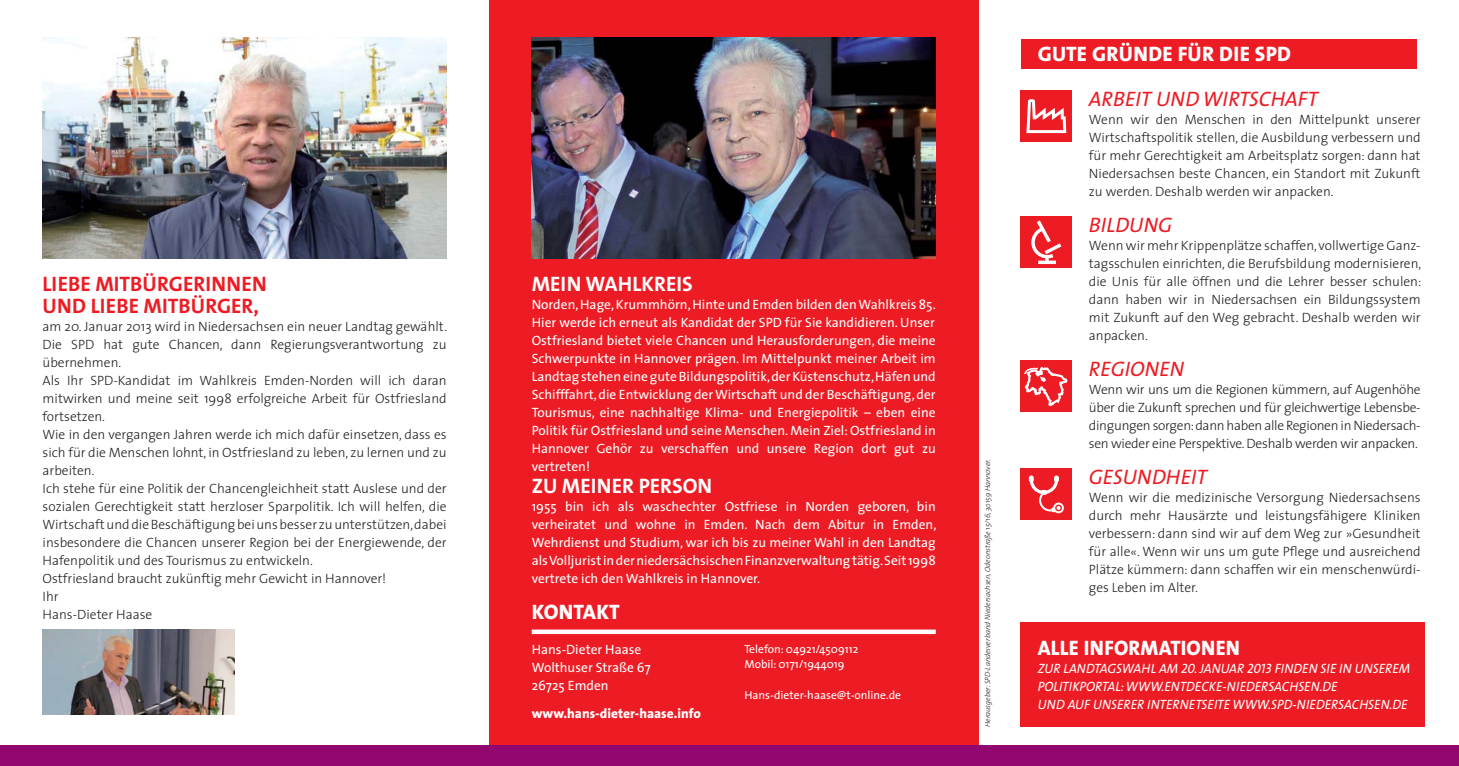
<style>
.page{position:relative;width:1459px;height:766px;background:#fff}
.page>*{position:absolute;margin:0;border:0;box-sizing:border-box;transform-origin:0 0}
.t1{font:italic 21px "The Sans";color:#ed1c24}
.t2{font:21px/22.5px "The Sans LP7 Bld";color:#ed1c24}
.t3{font:800 21px "The Sans";letter-spacing:.01em;color:#fff}
.t4{font:21px "The Sans LP7 Bld";color:#fff}
.t5{font:800 21px "The Sans B8";letter-spacing:.005em;color:#fff}
.t6{font:300 13.5px/18px "The Sans";color:#231f20;text-align:justify}
.t7{font:13.5px/18px "The Sans";color:#fff;text-align:justify}
.t8{font:italic 13.5px/18px "The Sans Caps";color:#fff}
.t9{font:13.5px "The Sans LP8 Ex Bld";color:#fff}
.t10{font:11.55px/15.5px "The Sans";color:#fff}
.t11{font:italic 300 7.5px "The Sans";color:#231f20}
</style>
<div class="page">
<div style="left:1021px;top:39px;width:395px;height:30px;background:#ed1c24"></div>
<div style="left:978px;top:744px;width:480px;height:21px;background:#920670"></div>
<div style="left:1021px;top:469px;width:51px;height:51px;background:#ed1c24"></div>
<svg style="left:1028px;top:475px;width:36px;height:38px"></svg>
<div style="left:1021px;top:91px;width:51px;height:51px;background:#ed1c24"></div>
<svg style="left:1026px;top:99px;width:40px;height:34px"></svg>
<div style="left:1021px;top:217px;width:51px;height:51px;background:#ed1c24"></div>
<svg style="left:1031px;top:220px;width:30px;height:44px"></svg>
<div style="left:1021px;top:361px;width:51px;height:51px;background:#ed1c24"></div>
<svg style="left:1024px;top:366px;width:44px;height:41px"></svg>
<div style="left:1021px;top:622px;width:403px;height:105px;background:#ed1c24"></div>
<div style="left:0;top:744px;width:489px;height:21px;background:#920670"></div>
<img style="left:43px;top:37px;width:403px;height:221px">
<img style="left:43px;top:629px;width:191px;height:85px">
<div style="left:489px;top:0;width:489px;height:765px;background:#ed1c24"></div>
<div style="left:532px;top:629px;width:403px;height:5px;background:#fff"></div>
<div style="left:489px;top:744px;width:489px;height:21px;background:#920670"></div>
<img style="left:532px;top:37px;width:403px;height:221px">
<h1 class="t2" style="left:43px;top:272px;width:226px">LIEBE MITBÜRGERINNEN<br>UND LIEBE MITBÜRGER,</h1>
<p class="t6" style="left:43px;top:319px;width:406px;text-align:left">am 20. Januar 2013 wird in Niedersachsen ein neuer Landtag gewählt.<br>Die SPD hat gute Chancen, dann Regierungsverantwortung zu übernehmen.<br>Als Ihr SPD-Kandidat im Wahlkreis Emden-Norden will ich daran mitwirken und meine seit 1998 erfolgreiche Arbeit für Ostfriesland fortsetzen.<br>Wie in den vergangen Jahren werde ich mich dafür einsetzen, dass es sich für die Menschen lohnt, in Ostfriesland zu leben, zu lernen und zu arbeiten.<br>Ich stehe für eine Politik der Chancengleichheit statt Auslese und der sozialen Gerechtigkeit statt herzloser Sparpolitik. Ich will helfen, die Wirtschaft und die Beschäftigung bei uns besser zu unterstützen, dabei insbesondere die Chancen unserer Region bei der Energiewende, der Hafenpolitik und des Tourismus zu entwickeln.<br>Ostfriesland braucht zukünftig mehr Gewicht in Hannover!<br>Ihr<br>Hans-Dieter Haase</p>
<h1 class="t4" style="left:532px;top:271px;width:162px">MEIN WAHLKREIS</h1>
<p class="t7" style="left:532px;top:298px;width:405px">Norden, Hage, Krummhörn, Hinte und Emden bilden den Wahlkreis 85.<br>Hier werde ich erneut als Kandidat der SPD für Sie kandidieren. Unser Ostfriesland bietet viele Chancen und Herausforderungen, die meine Schwerpunkte in Hannover prägen. Im Mittelpunkt meiner Arbeit im Landtag stehen eine gute Bildungspolitik, der Küstenschutz, Häfen und Schifffahrt, die Entwicklung der Wirtschaft und der Beschäftigung, der Tourismus, eine nachhaltige Klima- und Energiepolitik – eben eine Politik für Ostfriesland und seine Menschen. Mein Ziel: Ostfriesland in Hannover Gehör zu verschaffen und unsere Region dort gut zu vertreten!</p>
<h1 class="t4" style="left:532px;top:474px;width:182px">ZU MEINER PERSON</h1>
<p class="t7" style="left:532px;top:501px;width:406px">1955 bin ich als waschechter Ostfriese in Norden geboren, bin verheiratet und wohne in Emden. Nach dem Abitur in Emden, Wehrdienst und Studium, war ich bis zu meiner Wahl in den Landtag als Volljurist in der niedersächsischen Finanzverwaltung tätig. Seit 1998 vertrete ich den Wahlkreis in Hannover.</p>
<h1 class="t5" style="left:532px;top:604px;width:90px">KONTAKT</h1>
<p class="t7" style="left:532px;top:643px;width:121px;text-align:left">Hans-Dieter Haase<br>Wolthuser Straße 67<br>26725 Emden</p>
<p class="t10" style="left:744px;top:643px;width:115px">Telefon: 04921/4509112<br>Mobil: 0171/1944019</p>
<p class="t10" style="left:744px;top:690px;width:158px">Hans-dieter-haase@t-online.de</p>
<p class="t9" style="left:532px;top:704px;width:171px">www.hans-dieter-haase.info</p>
<p class="t11" style="left:984px;top:727px;width:269px;rotate:-90deg">Herausgeber: SPD-Landesverband Niedersachsen, Odeonstraße 15/16, 30159 Hannover.</p>
<h1 class="t3" style="left:1038px;top:46px;width:255px">GUTE GRÜNDE FÜR DIE SPD</h1>
<h1 class="t1" style="left:1089px;top:91px;width:231px">ARBEIT UND WIRTSCHAFT</h1>
<p class="t6" style="left:1089px;top:111px;width:333px">Wenn wir den Menschen in den Mittelpunkt unserer Wirtschaftspolitik stellen, die Ausbildung verbessern und für mehr Gerechtigkeit am Arbeitsplatz sorgen: dann hat Niedersachsen beste Chancen, ein Standort mit Zukunft zu werden. Deshalb werden wir anpacken.</p>
<h1 class="t1" style="left:1089px;top:217px;width:85px">BILDUNG</h1>
<p class="t6" style="left:1089px;top:237px;width:334px">Wenn wir mehr Krippenplätze schaffen, vollwertige Ganz&shy;tagsschulen einrichten, die Berufsbildung modernisieren, die Unis für alle öffnen und die Lehrer besser schulen: dann haben wir in Niedersachsen ein Bildungssystem mit Zukunft auf den Weg gebracht. Deshalb werden wir anpacken.</p>
<h1 class="t1" style="left:1089px;top:361px;width:97px">REGIONEN</h1>
<p class="t6" style="left:1089px;top:381px;width:333px">Wenn wir uns um die Regionen kümmern, auf Augenhöhe über die Zukunft sprechen und für gleichwertige Lebensbe&shy;dingungen sorgen: dann haben alle Regionen in Niedersach&shy;sen wieder eine Perspektive. Deshalb werden wir anpacken.</p>
<h1 class="t1" style="left:1089px;top:469px;width:120px">GESUNDHEIT</h1>
<p class="t6" style="left:1089px;top:489px;width:333px">Wenn wir die medizinische Versorgung Niedersachsens durch mehr Hausärzte und leistungsfähigere Kliniken verbessern: dann sind wir auf dem Weg zur »Gesundheit für alle«. Wenn wir uns um gute Pflege und ausreichend Plätze kümmern: dann schaffen wir ein menschenwürdi&shy;ges Leben im Alter.</p>
<h1 class="t3" style="left:1038px;top:640px;width:204px">ALLE INFORMATIONEN</h1>
<p class="t8" style="left:1038px;top:662px;width:374px">ZUR LANDTAGSWAHL AM 20. JANUAR 2013 FINDEN SIE IN UNSEREM<br>POLITIKPORTAL: WWW.ENTDECKE-NIEDERSACHSEN.DE<br>UND AUF UNSERER INTERNETSEITE WWW.SPD-NIEDERSACHSEN.DE</p>
</div>
